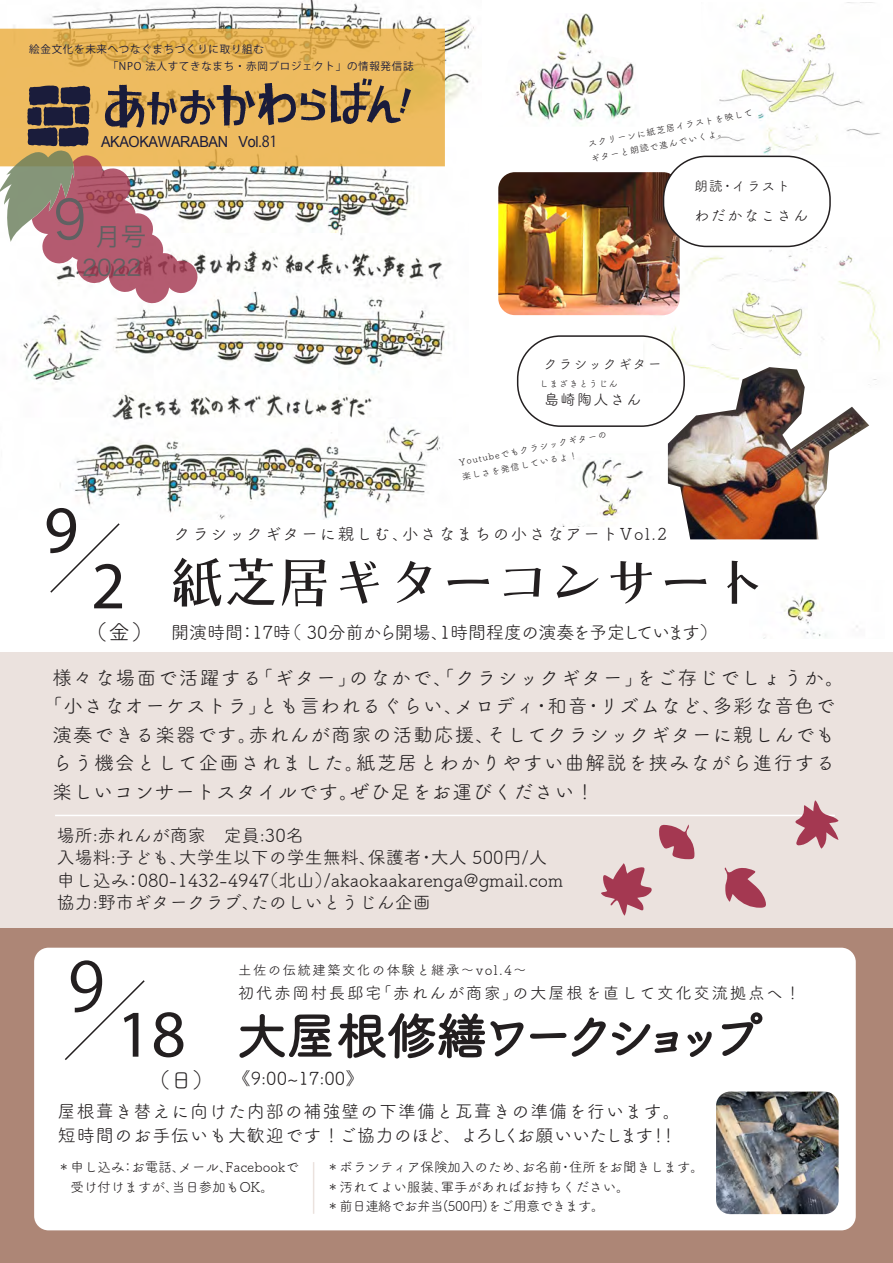
<style>
.page{position:relative;width:893px;height:1263px;background:#fff}
.page>*{position:absolute;margin:0;border:0;box-sizing:border-box;transform-origin:0 0}
.t1{font:67.35px "Myriad Pro";color:#231f20}
.t2{font:67.35px "Koz Go Pr 6 N";color:#231f20}
.t3{font:500 54.3px "Kiraku";color:#231f20}
.t4{font:53.55px "Hira Kaku Pro W3";color:#606162;scale:.95 1}
.t5{font:50.1px "Tsuku B Rd Gothic";letter-spacing:-.14em;color:#231f20}
.t6{font:25.5px "Hira Kaku Pro W3";color:#606162}
.t7{font:22.5px "Hira Kaku Pro W3";color:#606162}
.t8{font:21.6px "Tsuku A Rd Gothic";color:#231f20}
.t9{font:19.5px "Tsuku B Rd Gothic";letter-spacing:.055em;color:#231f20}
.t10{font:19.5px "Tsuku B Rd Gothic";letter-spacing:.08em;color:#231f20}
.t11{font:18px/22.5px "Tsuku B Rd Gothic";color:#231f20}
.t12{font:18px/24px "Tsuku B Rd Gothic";letter-spacing:.05em;color:#231f20}
.t13{font:16.5px "Tsuku B Rd Gothic";letter-spacing:.1em;color:#231f20}
.t14{font:15.15px "Arial";letter-spacing:-.025em;color:#1a1c3b;scale:.94 1}
.t15{font:15px "Tsuku B Rd Gothic";letter-spacing:.1em;color:#231f20}
.t16{font:13.5px/19.5px "Tsuku B Rd Gothic";color:#231f20}
.t17{font:13.5px "Tsuku B Rd Gothic";letter-spacing:.1em;color:#231f20}
.t18{font:10.5px/16.5px "Koz Go Pr 6 N";letter-spacing:.065em;color:#1a1c3b}
.t19{font:9px/15px "Tsuku B Rd Gothic";letter-spacing:.1em;color:#231f20}
.s1{font-family:"Koz Go Pr 6 N"}
.s2{font-family:"Tsuku A Rd Gothic";font-size:21.6px}
</style>
<div class="page">
<img style="left:562px;top:457px;width:81px;height:69px">
<img style="left:763px;top:594px;width:95px;height:45px">
<img style="left:645px;top:238px;width:236px;height:122px">
<img style="left:701px;top:10px;width:180px;height:157px">
<img style="left:498px;top:172px;width:182px;height:143px">
<div style="left:663px;top:156px;width:167px;height:90px;background:#fff;border-radius:43px"></div>
<div style="left:663px;top:156px;width:168px;height:91px;border:2px solid #231f20;border-radius:43px"></div>
<img style="left:21px;top:166px;width:428px;height:354px">
<img style="left:0;top:0;width:475px;height:106px">
<div style="left:0;top:928px;width:893px;height:335px;background:#ad8676"></div>
<div style="left:0;top:652px;width:893px;height:276px;background:#ebe2de"></div>
<div style="left:34px;top:948px;width:822px;height:282px;background:#fff;border-radius:14px"></div>
<svg style="left:238px;top:1013px;width:441px;height:218px"></svg>
<svg style="left:687px;top:1031px;width:25px;height:26px"></svg>
<svg style="left:721px;top:1012px;width:42px;height:44px"></svg>
<hr style="left:313px;top:1162px;width:1px;height:52px;background:#ad8676">
<svg style="left:64px;top:980px;width:81px;height:80px"></svg>
<svg style="left:50px;top:523px;width:70px;height:70px"></svg>
<svg style="left:0;top:29px;width:445px;height:137px;background:#e8b659"></svg>
<svg style="left:660px;top:360px;width:217px;height:180px"></svg>
<img style="left:668px;top:367px;width:201px;height:172px">
<svg style="left:0;top:78px;width:411px;height:225px"></svg>
<div style="left:517px;top:335px;width:168px;height:92px;border:2px solid #231f20;border-radius:43px"></div>
<img style="left:516px;top:13px;width:118px;height:113px">
<hr style="left:55px;top:815px;width:780px;height:1px;background:#fff">
<svg style="left:601px;top:863px;width:51px;height:53px"></svg>
<svg style="left:795px;top:800px;width:44px;height:49px"></svg>
<svg style="left:725px;top:867px;width:41px;height:41px"></svg>
<svg style="left:659px;top:824px;width:36px;height:35px"></svg>
<img style="left:716px;top:1091px;width:123px;height:123px">
<p class="t18" style="left:29px;top:42px;width:386px">絵金文化を未来へつなぐまちづくりに取り組む<br>　　　　　　　「NPO 法人すてきなまち・赤岡プロジェクト」の情報発信誌</p>
<p class="t14" style="left:101px;top:132px;width:189px">AKAOKAWARABAN Vol.<span class="s1">81</span></p>
<h3 class="t4" style="left:53px;top:172px;width:37px">9</h3>
<h3 class="t6" style="left:95px;top:214px;width:52px">月号</h3>
<p class="t7" style="left:82px;top:247px;width:61px">2022</p>
<p class="t19" style="left:587px;top:136px;width:169px;rotate:-11deg">スクリーンに紙芝居イラストを映してギターと朗読で進んでいくよ。</p>
<p class="t16" style="left:694px;top:175px;width:97px">朗読・イラスト</p>
<p class="t15" style="left:694px;top:204px;width:115px">わだかなこさん</p>
<p class="t17" style="left:544px;top:354px;width:119px">クラシックギター</p>
<p class="t15" style="left:544px;top:388px;width:99px">島崎陶人さん</p>
<p class="t19" style="left:458px;top:454px;width:152px;rotate:-11deg">Youtubeでもクラシックギターの楽しさを発信しているよ！</p>
<p class="t19" style="left:539px;top:375px;width:80px">しまざきとうじん</p>
<h1 class="t1" style="left:44px;top:488px;width:36px">9</h1>
<h1 class="t1" style="left:91px;top:544px;width:36px">2</h1>
<p class="t8" style="left:85px;top:615px;width:69px">（金）</p>
<p class="t13" style="left:174px;top:522px;width:494px">クラシックギターに親しむ、小さなまちの小さなアートVol.2</p>
<h2 class="t3" style="left:169px;top:555px;width:599px">紙芝居ギターコンサート</h2>
<p class="t11" style="left:171px;top:620px;width:548px">開演時間：17時（ 30分前から開場、1時間程度の演奏を予定しています）</p>
<p class="t10" style="left:53px;top:663px;width:794px">様々な場面で活躍する「ギター」のなかで、「クラシックギター」をご存じでしょうか。</p>
<p class="t9" style="left:43px;top:691px;width:794px">「小さなオーケストラ」とも言われるぐらい、メロディ・和音・リズムなど、多彩な音色で</p>
<p class="t9" style="left:53px;top:720px;width:784px">演奏できる楽器です。赤れんが商家の活動応援、そしてクラシックギターに親しんでも</p>
<p class="t9" style="left:53px;top:748px;width:784px">らう機会として企画されました。紙芝居とわかりやすい曲解説を挟みながら進行する</p>
<p class="t9" style="left:53px;top:777px;width:544px">楽しいコンサートスタイルです。ぜひ足をお運びください！</p>
<p class="t11" style="left:57px;top:823px;width:508px">場所:赤れんが商家　定員:30名<br>入場料:子ども、大学生以下の学生無料、保護者・大人 500円/人申し込み：080-1432-4947（北山）/akaokaakarenga@gmail.com協力:野市ギタークラブ、たのしいとうじん企画</p>
<h1 class="t2" style="left:68px;top:949px;width:39px">9</h1>
<p class="t17" style="left:238px;top:960px;width:290px">土佐の伝統建築文化の体験と継承～vol.4～</p>
<p class="t13" style="left:238px;top:980px;width:564px">初代赤岡村長邸宅「赤れんが商家」の大屋根を直して文化交流拠点へ！</p>
<h1 class="t1" style="left:117px;top:992px;width:71px">18</h1>
<p class="t11" style="left:149px;top:1066px;width:216px"><span class="s2">（日）</span> 《9:00~17:00》</p>
<h3 class="t5" style="left:237px;top:998px;width:527px">大屋根修繕ワークショップ</h3>
<p class="t12" style="left:58px;top:1098px;width:624px">屋根葺き替えに向けた内部の補強壁の下準備と瓦葺きの準備を行います。短時間のお手伝いも大歓迎です！ご協力のほど、よろしくお願いいたします！！</p>
<p class="t16" style="left:57px;top:1157px;width:243px">＊申し込み：お電話、メール、Facebookで　受け付けますが、当日参加もOK。</p>
<p class="t16" style="left:326px;top:1157px;width:379px">＊ボランティア保険加入のため、お名前・住所をお聞きします。＊汚れてよい服装、軍手があればお持ちください。<br>＊前日連絡でお弁当(500円)をご用意できます。</p>
</div>
